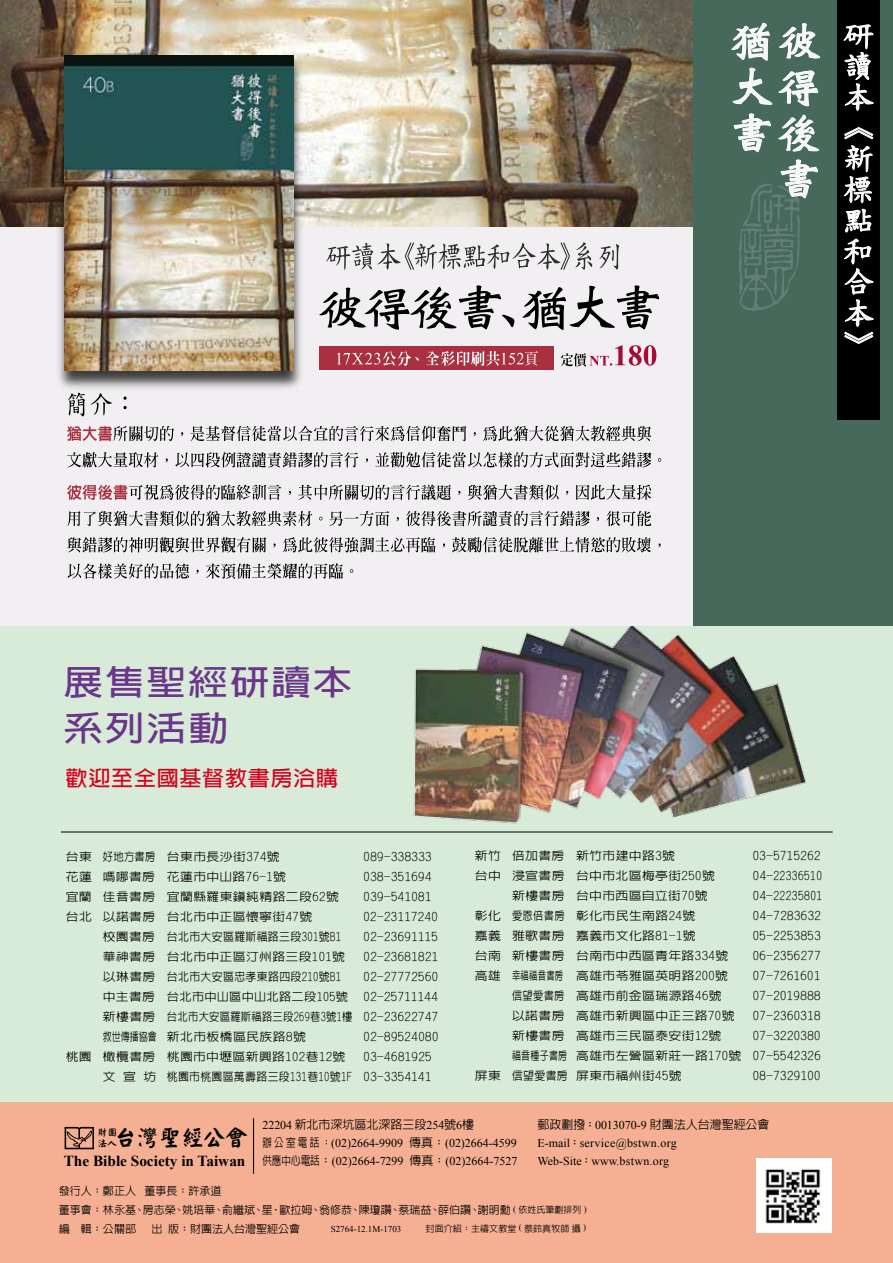
<style>
.page{position:relative;width:893px;height:1263px;background:#fff}
.page>*{position:absolute;margin:0;border:0;box-sizing:border-box;transform-origin:0 0}
.t1{font:700 34.2px/46px "AR Hei B5";letter-spacing:.05em;color:#6b368a;scale:1.16 1}
.t2{font:800 22.05px "AR Yan Kai B5";color:#000}
.t3{font:700 21px "AR Hei B5";letter-spacing:.035em;color:#d4011d;scale:1.05 1}
.t4{font:700 15.3px "Times New Roman";color:#000}
.t5{font:12px/18px "Times New Roman";color:#000}
.t6{font:500 12px "AR Hei B5";color:#000}
.t7{font:12px/18px "Times New Roman";letter-spacing:.025em;color:#000}
.t8{font:500 11.55px/20px "AR Hei B5";letter-spacing:.03em;color:#000;text-align:justify;scale:1.11 1}
.t9{font:500 11.55px "AR Hei B5";letter-spacing:.03em;color:#000;scale:.78 1}
.t10{font:500 11.55px "AR Hei B5";letter-spacing:.03em;color:#000;scale:.89 1}
.t11{font:500 10.95px/18.9px "AR Hei B5";color:#000}
.t12{font:800 9.45px/11.1px "AR Yan Kai B5";color:#000}
.t13{font:500 9px "AR Hei B5";letter-spacing:.01em;color:#000}
.t14{font:9px "Times New Roman";color:#000}
.s1{font-family:"Times New Roman";font-weight:400}
.s2{font-family:"AR Hei B5";font-weight:500}
.s3{font-size:9px}
</style>
<div class="page">
<div style="left:0;top:1102px;width:893px;height:161px;background:#f5b093"></div>
<svg style="left:65px;top:1127px;width:29px;height:22px"></svg>
<hr style="left:253px;top:1118px;width:1px;height:56px;background:#000">
<img style="left:757px;top:1159px;width:75px;height:73px">
<div style="left:0;top:581px;width:893px;height:522px;background:#d8ead8"></div>
<hr style="left:61px;top:832px;width:772px;height:1px;background:#000">
<img style="left:403px;top:625px;width:410px;height:199px">
<div style="left:0;top:0;width:708px;height:625px;background:#f1eff1"></div>
<svg style="left:67px;top:426px;width:107px;height:15px"></svg>
<svg style="left:191px;top:426px;width:275px;height:15px"></svg>
<svg style="left:483px;top:426px;width:168px;height:15px"></svg>
<svg style="left:67px;top:452px;width:91px;height:15px"></svg>
<svg style="left:175px;top:452px;width:183px;height:15px"></svg>
<svg style="left:375px;top:452px;width:276px;height:15px"></svg>
<svg style="left:67px;top:484px;width:214px;height:16px"></svg>
<svg style="left:298px;top:485px;width:153px;height:15px"></svg>
<svg style="left:468px;top:485px;width:91px;height:15px"></svg>
<svg style="left:576px;top:485px;width:75px;height:15px"></svg>
<svg style="left:67px;top:511px;width:245px;height:15px"></svg>
<svg style="left:329px;top:511px;width:60px;height:15px"></svg>
<svg style="left:406px;top:511px;width:184px;height:15px"></svg>
<svg style="left:606px;top:511px;width:45px;height:15px"></svg>
<svg style="left:67px;top:537px;width:199px;height:15px"></svg>
<svg style="left:273px;top:543px;width:3px;height:4px"></svg>
<svg style="left:283px;top:537px;width:152px;height:15px"></svg>
<svg style="left:452px;top:537px;width:199px;height:16px"></svg>
<svg style="left:658px;top:543px;width:3px;height:4px"></svg>
<svg style="left:68px;top:563px;width:121px;height:16px"></svg>
<svg style="left:206px;top:563px;width:137px;height:16px"></svg>
<svg style="left:68px;top:395px;width:17px;height:21px"></svg>
<svg style="left:91px;top:395px;width:21px;height:20px"></svg>
<svg style="left:124px;top:396px;width:3px;height:13px"></svg>
<div style="left:320px;top:346px;width:234px;height:24px;background:#a93040"></div>
<svg style="left:319px;top:285px;width:195px;height:45px"></svg>
<svg style="left:522px;top:285px;width:137px;height:45px"></svg>
<svg style="left:337px;top:351px;width:82px;height:15px"></svg>
<svg style="left:426px;top:351px;width:112px;height:15px"></svg>
<svg style="left:599px;top:244px;width:20px;height:26px"></svg>
<svg style="left:326px;top:242px;width:266px;height:28px"></svg>
<svg style="left:561px;top:345px;width:95px;height:21px"></svg>
<img style="left:0;top:0;width:693px;height:226px">
<div style="left:693px;top:0;width:200px;height:625px;background:#46695c"></div>
<svg style="left:778px;top:114px;width:41px;height:38px"></svg>
<svg style="left:731px;top:22px;width:89px;height:85px"></svg>
<svg style="left:733px;top:113px;width:38px;height:39px"></svg>
<svg style="left:739px;top:159px;width:79px;height:152px"></svg>
<div style="left:837px;top:0;width:43px;height:420px;background:#000"></div>
<img style="left:52px;top:53px;width:255px;height:342px">
<img style="left:65px;top:55px;width:228px;height:315px">
<svg style="left:843px;top:24px;width:31px;height:320px"></svg>
<h1 class="t1" style="left:63px;top:659px;width:251px">展售聖經研讀本系列活動</h1>
<h3 class="t3" style="left:66px;top:768px;width:261px">歡迎至全國基督教書房洽購</h3>
<p class="t8" style="left:66px;top:847px;width:194px">台東 好地方書房 台東市長沙街374號</p>
<p class="t8" style="left:364px;top:847px;width:63px">089-338333</p>
<p class="t8" style="left:66px;top:867px;width:200px">花蓮 嗎哪書房 花蓮市中山路76-1號</p>
<p class="t8" style="left:364px;top:867px;width:63px">038-351694</p>
<p class="t8" style="left:66px;top:887px;width:248px">宜蘭 佳音書房 宜蘭縣羅東鎮純精路二段62號</p>
<p class="t8" style="left:364px;top:887px;width:63px">039-541081</p>
<p class="t8" style="left:66px;top:906px;width:224px">台北 以諾書房 台北市中正區懷寧街47號</p>
<p class="t8" style="left:364px;top:906px;width:69px">02-23117240</p>
<p class="t8" style="left:103px;top:926px;width:216px">校園書房 台北市大安區羅斯福路三段301號B1</p>
<p class="t8" style="left:364px;top:926px;width:68px">02-23691115</p>
<p class="t8" style="left:103px;top:946px;width:220px">華神書房 台北市中正區汀州路三段101號</p>
<p class="t8" style="left:364px;top:946px;width:69px">02-23681821</p>
<p class="t8" style="left:103px;top:966px;width:216px">以琳書房 台北市大安區忠孝東路四段210號B1</p>
<p class="t8" style="left:364px;top:966px;width:69px">02-27772560</p>
<p class="t8" style="left:103px;top:986px;width:223px">中主書房 台北市中山區中山北路二段105號</p>
<p class="t8" style="left:103px;top:986px;width:304px;text-indent:261px">02-25711144新樓書房 台北市大安區羅斯福路三段269巷3號1樓 02-23622747救世傳播協會 新北市板橋區民族路8號</p>
<p class="t8" style="left:364px;top:1026px;width:69px">02-89524080</p>
<p class="t8" style="left:66px;top:1046px;width:253px">桃園 橄欖書房 桃園市中壢區新興路102巷12號</p>
<p class="t8" style="left:103px;top:1046px;width:298px;text-align:right">03-4681925<br>文宣坊 桃園市桃園區萬壽路三段131巷10號1F 03-3354141</p>
<p class="t8" style="left:475px;top:846px;width:182px">新竹 倍加書房 新竹市建中路3號</p>
<p class="t8" style="left:753px;top:846px;width:62px">03-5715262</p>
<p class="t8" style="left:475px;top:866px;width:218px">台中 浸宣書房 台中市北區梅亭街250號</p>
<p class="t8" style="left:753px;top:866px;width:64px">04-22336510</p>
<p class="t8" style="left:512px;top:886px;width:178px">新樓書房 台中市西區自立街70號</p>
<p class="t8" style="left:753px;top:886px;width:64px">04-22235801</p>
<p class="t8" style="left:475px;top:906px;width:200px">彰化 愛恩倍書房 彰化市民生南路24號</p>
<p class="t8" style="left:753px;top:906px;width:63px">04-7283632</p>
<p class="t8" style="left:475px;top:926px;width:200px">嘉義 雅歌書房 嘉義市文化路81-1號</p>
<p class="t8" style="left:753px;top:926px;width:63px">05-2253853</p>
<p class="t8" style="left:475px;top:946px;width:230px">台南 新樓書房 台南市中西區青年路334號</p>
<p class="t8" style="left:753px;top:946px;width:63px">06-2356277</p>
<p class="t8" style="left:475px;top:966px;width:230px">高雄 幸福福音書房 高雄市苓雅區英明路200號</p>
<p class="t8" style="left:753px;top:966px;width:62px">07-7261601</p>
<p class="t10" style="left:512px;top:990px;width:237px">信望愛書房 高雄市前金區瑞源路46號</p>
<p class="t8" style="left:753px;top:986px;width:63px">07-2019888</p>
<p class="t8" style="left:512px;top:1006px;width:202px">以諾書房 高雄市新興區中正三路70號</p>
<p class="t8" style="left:753px;top:1006px;width:63px">07-2360318</p>
<p class="t8" style="left:512px;top:1026px;width:190px">新樓書房 高雄市三民區泰安街12號</p>
<p class="t8" style="left:753px;top:1026px;width:63px">07-3220380</p>
<p class="t9" style="left:512px;top:1050px;width:397px">福音種子書房 高雄市左營區新莊一路170號 07-5542326</p>
<p class="t8" style="left:475px;top:1065px;width:188px">屏東 信望愛書房 屏東市福州街45號</p>
<p class="t8" style="left:753px;top:1065px;width:63px">08-7329100</p>
<p class="t6" style="left:262px;top:1118px;width:213px"><span class="s1">22204</span> 新北市深坑區北深路三段<span class="s1">254</span>號<span class="s1">6</span>樓</p>
<p class="t5" style="left:262px;top:1134px;width:256px"><span class="s2">辦公室電話：</span>(02)2664-9909 <span class="s2">傳真：</span>(02)2664-4599<span class="s2">供應中心電話：</span>(02)2664-7299 <span class="s2">傳真：</span>(02)2664-7527</p>
<p class="t6" style="left:538px;top:1119px;width:234px">郵政劃撥：<span class="s1">0013070-9</span> 財團法人台灣聖經公會</p>
<p class="t7" style="left:538px;top:1134px;width:141px">E-mail<span class="s2">：</span>service@bstwn.org<br>Web-Site<span class="s2">：</span>www.bstwn.org</p>
<p class="t11" style="left:59px;top:1181px;width:529px">發行人：鄭正人 董事長：許承道<br>董事會：林永基、房志榮、姚培華、俞繼斌、星•歐拉姆、翁修恭、陳瓊讚、蔡瑞益、薛伯讚、謝明勳 <sup>(</sup> <span class="s3">依姓氏筆劃排列</span> <sup>)</sup>編 輯：公關部</p>
<p class="t12" style="left:98px;top:1127px;width:20px">財團法人</p>
<h2 class="t2" style="left:115px;top:1127px;width:134px">台灣聖經公會</h2>
<h3 class="t4" style="left:64px;top:1150px;width:183px">The Bible Society in Taiwan</h3>
<p class="t11" style="left:151px;top:1219px;width:150px">出版：財團法人台灣聖經公會</p>
<p class="t14" style="left:331px;top:1223px;width:72px">S2764-12.1M-1703</p>
<p class="t13" style="left:426px;top:1223px;width:162px">封面介紹：主禱文教堂 <span class="s1">(</span> 蔡鈴真牧師攝 <span class="s1">)</span></p>
</div>
